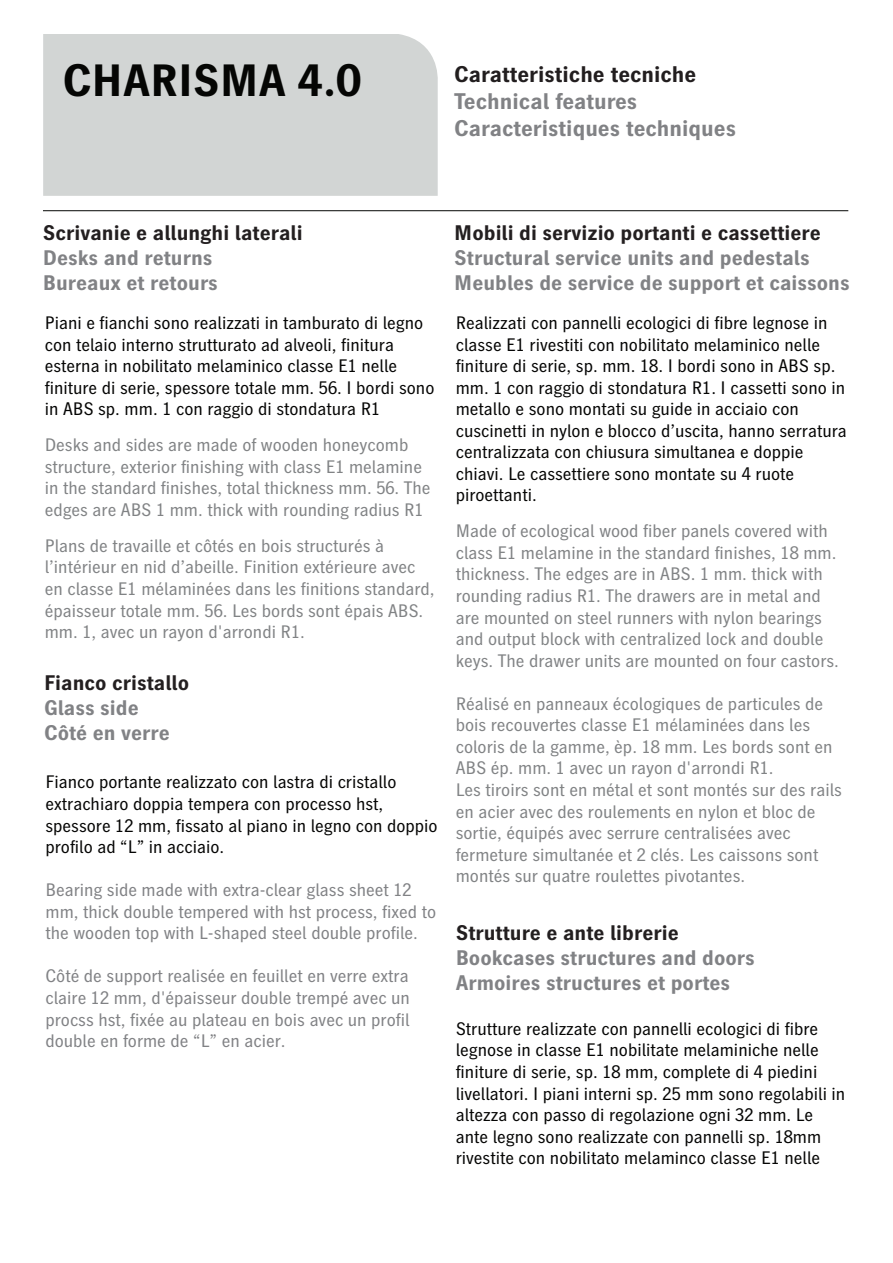
<style>
.page{position:relative;width:893px;height:1263px;background:#fff}
.page>*{position:absolute;margin:0;border:0;box-sizing:border-box;transform-origin:0 0}
.t1{font:700 44.85px "Heidelberg Gothic Tab";color:#050604}
.t2{font:700 22.5px/27px "Heidelberg Gothic Tab";color:#818285}
.t3{font:700 22.5px "Heidelberg Gothic Tab";color:#221e1f}
.t4{font:700 21px/25.2px "Heidelberg Gothic Tab";color:#818285}
.t5{font:700 21px "Heidelberg Gothic Tab";color:#231f20}
.t6{font:18px/21.6px "Heidelberg Gothic Tab";color:#050504}
.t7{font:18px/21.6px "Heidelberg Gothic Tab";color:#818385}
.t8{font:18px/21.6px "Heidelberg Gothic Tab";color:#818285}
</style>
<div class="page">
<div style="left:43px;top:34px;width:395px;height:162px;background:#d2d5d4"></div>
<hr style="left:43px;top:210px;width:805px;height:1px;background:#050604">
<h1 class="t1" style="left:62px;top:53px;width:301px">CHARISMA 4.0</h1>
<p class="t3" style="left:454px;top:61px;width:244px">Caratteristiche tecniche</p>
<p class="t2" style="left:454px;top:88px;width:283px">Technical features<br>Caracteristiques techniques</p>
<p class="t5" style="left:43px;top:220px;width:261px">Scrivanie e allunghi laterali</p>
<p class="t4" style="left:43px;top:245px;width:177px">Desks and returns<br>Bureaux et retours</p>
<p class="t6" style="left:45px;top:312px;width:391px">Piani e fianchi sono realizzati in tamburato di legno con telaio interno strutturato ad alveoli, finitura esterna in nobilitato melaminico classe E1 nelle finiture di serie, spessore totale mm. 56. I bordi sono in ABS sp. mm. 1 con raggio di stondatura R1</p>
<p class="t7" style="left:45px;top:434px;width:387px">Desks and sides are made of wooden honeycomb structure, exterior finishing with class E1 melamine in the standard finishes, total thickness mm. 56. The edges are ABS 1 mm. thick with rounding radius R1</p>
<p class="t7" style="left:45px;top:535px;width:391px">Plans de travaille et côtés en bois structurés à l’intérieur en nid d’abeille. Finition extérieure avec en classe E1 mélaminées dans les finitions standard, épaisseur totale mm. 56. Les bords sont épais ABS. mm. 1, avec un rayon d'arrondi R1.</p>
<p class="t5" style="left:44px;top:670px;width:147px">Fianco cristallo</p>
<p class="t4" style="left:44px;top:695px;width:127px">Glass side<br>Côté en verre</p>
<p class="t6" style="left:45px;top:771px;width:394px">Fianco portante realizzato con lastra di cristallo extrachiaro doppia tempera con processo hst, spessore 12 mm, fissato al piano in legno con doppio profilo ad “L” in acciaio.</p>
<p class="t8" style="left:45px;top:879px;width:392px">Bearing side made with extra-clear glass sheet 12 mm, thick double tempered with hst process, fixed to the wooden top with L-shaped steel double profile.</p>
<p class="t8" style="left:45px;top:965px;width:366px;text-align:justify">Côté de support realisée en feuillet en verre extra claire 12 mm, d'épaisseur double trempé avec un procss hst, fixée au plateau en bois avec un profil double en forme de “L” en acier.</p>
<p class="t5" style="left:454px;top:220px;width:368px">Mobili di servizio portanti e cassettiere</p>
<p class="t4" style="left:454px;top:245px;width:397px">Structural service units and pedestals<br>Meubles de service de support et caissons</p>
<p class="t6" style="left:456px;top:312px;width:393px">Realizzati con pannelli ecologici di fibre legnose in classe E1 rivestiti con nobilitato melaminico nelle finiture di serie, sp. mm. 18. I bordi sono in ABS sp. mm. 1 con raggio di stondatura R1. I cassetti sono in metallo e sono montati su guide in acciaio con cuscinetti in nylon e blocco d’uscita, hanno serratura centralizzata con chiusura simultanea e doppie chiavi. Le cassettiere sono montate su 4 ruote piroettanti.</p>
<p class="t7" style="left:456px;top:520px;width:385px">Made of ecological wood fiber panels covered with class E1 melamine in the standard finishes, 18 mm. thickness. The edges are in ABS. 1 mm. thick with rounding radius R1. The drawers are in metal and are mounted on steel runners with nylon bearings and output block with centralized lock and double keys. The drawer units are mounted on four castors.</p>
<p class="t7" style="left:456px;top:693px;width:388px">Réalisé en panneaux écologiques de particules de bois recouvertes classe E1 mélaminées dans les coloris de la gamme, èp. 18 mm. Les bords sont en ABS ép. mm. 1 avec un rayon d'arrondi R1.<br>Les tiroirs sont en métal et sont montés sur des rails en acier avec des roulements en nylon et bloc de sortie, équipés avec serrure centralisées avec fermeture simultanée et 2 clés. Les caissons sont montés sur quatre roulettes pivotantes.</p>
<p class="t5" style="left:456px;top:920px;width:224px">Strutture e ante librerie</p>
<p class="t4" style="left:456px;top:944px;width:301px">Bookcases structures and doors<br>Armoires structures et portes</p>
<p class="t6" style="left:456px;top:1018px;width:391px">Strutture realizzate con pannelli ecologici di fibre legnose in classe E1 nobilitate melaminiche nelle finiture di serie, sp. 18 mm, complete di 4 piedini livellatori. I piani interni sp. 25 mm sono regolabili in altezza con passo di regolazione ogni 32 mm. Le ante legno sono realizzate con pannelli sp. 18mm rivestite con nobilitato melaminco classe E1 nelle</p>
</div>
